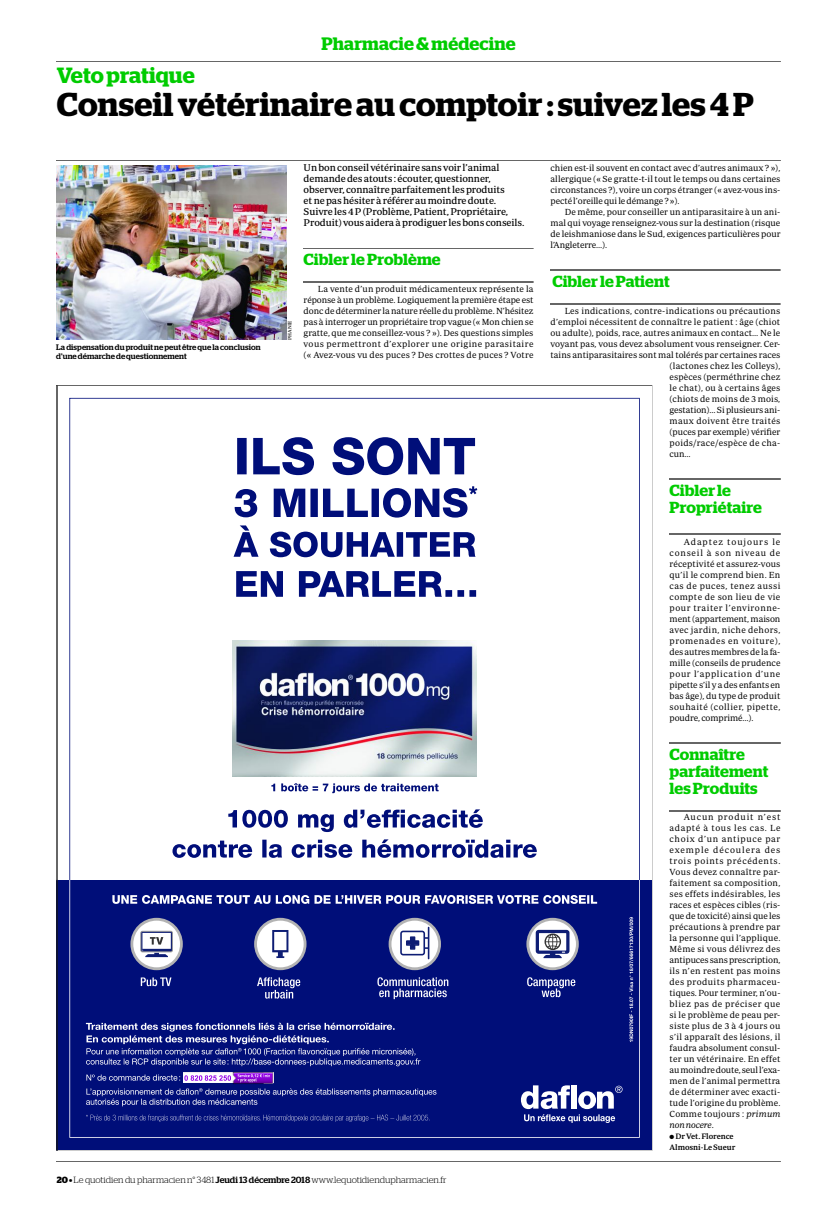
<style>
.page{position:relative;width:823px;height:1219px;background:#fff}
.page>*{position:absolute;margin:0;border:0;box-sizing:border-box;transform-origin:0 0}
.t1{font:600 33px "Stag";letter-spacing:.01em;color:#000}
.t2{font:600 22px "Stag";letter-spacing:.005em;color:#0c0}
.t3{font:600 18px "Stag";letter-spacing:.01em;color:#0c0}
.t4{font:600 16px/17px "Stag";letter-spacing:.01em;color:#0c0}
.t5{font:10px/11px "Periodico Text";letter-spacing:-.01em;color:#000}
.t6{font:9px/11px "Periodico Text Lg";letter-spacing:.01em;color:#000;text-align:justify}
.t7{font:300 9px "Stag";color:#000}
.t8{font:9px "Periodico Text Lg";letter-spacing:.03em;color:#000}
.t9{font:9px "Periodico Text Lg";letter-spacing:-.01em;color:#000}
.t10{font:9px "Periodico Text Lg";letter-spacing:.04em;color:#000}
.t11{font:9px "Periodico Text Lg It";letter-spacing:-.01em;color:#000}
.t12{font:500 8px/9px "Stag";letter-spacing:.01em;color:#000}
.t13{font:500 8px/11px "Periodico Text";letter-spacing:-.01em;color:#000}
.t14{font:5px "Periodico Text";letter-spacing:-.01em;color:#000}
.s1{font-weight:700}
.s2{font-weight:500}
.s3{font-family:"Periodico Text Lg It"}
.s4{font-family:"Periodico Text Lg"}
</style>
<div class="page">
<img style="left:57px;top:1161px;width:723px;height:1px">
<img style="left:57px;top:61px;width:723px;height:1px">
<div style="left:57px;top:880px;width:595px;height:270px;background:#000e79"></div>
<svg style="left:69px;top:398px;width:570px;height:482px"></svg>
<svg style="left:69px;top:880px;width:570px;height:258px"></svg>
<svg style="left:228px;top:809px;width:254px;height:23px"></svg>
<svg style="left:172px;top:839px;width:364px;height:19px"></svg>
<svg style="left:520px;top:1085px;width:102px;height:38px"></svg>
<svg style="left:86px;top:1023px;width:334px;height:43px"></svg>
<svg style="left:86px;top:1072px;width:350px;height:34px"></svg>
<svg style="left:86px;top:1114px;width:343px;height:8px"></svg>
<svg style="left:629px;top:917px;width:3px;height:125px"></svg>
<svg style="left:130px;top:918px;width:53px;height:52px"></svg>
<svg style="left:141px;top:977px;width:30px;height:9px"></svg>
<svg style="left:254px;top:918px;width:52px;height:52px"></svg>
<svg style="left:257px;top:977px;width:43px;height:22px"></svg>
<svg style="left:388px;top:918px;width:53px;height:52px"></svg>
<svg style="left:377px;top:977px;width:71px;height:22px"></svg>
<svg style="left:526px;top:918px;width:52px;height:52px"></svg>
<svg style="left:527px;top:977px;width:48px;height:20px"></svg>
<svg style="left:112px;top:895px;width:484px;height:9px"></svg>
<svg style="left:271px;top:783px;width:167px;height:10px"></svg>
<img style="left:232px;top:641px;width:244px;height:135px">
<svg style="left:234px;top:486px;width:243px;height:32px"></svg>
<svg style="left:233px;top:525px;width:242px;height:32px"></svg>
<svg style="left:236px;top:571px;width:240px;height:26px"></svg>
<svg style="left:237px;top:437px;width:238px;height:38px"></svg>
<img style="left:58px;top:385px;width:594px;height:1px">
<img style="left:57px;top:385px;width:1px;height:766px">
<img style="left:652px;top:385px;width:1px;height:766px">
<img style="left:57px;top:160px;width:723px;height:1px">
<img style="left:303px;top:248px;width:230px;height:1px">
<img style="left:303px;top:282px;width:230px;height:1px">
<img style="left:550px;top:270px;width:230px;height:1px">
<img style="left:550px;top:304px;width:230px;height:1px">
<img style="left:669px;top:479px;width:111px;height:1px">
<img style="left:669px;top:534px;width:111px;height:1px">
<img style="left:669px;top:743px;width:111px;height:1px">
<img style="left:669px;top:811px;width:111px;height:1px">
<img style="left:57px;top:166px;width:229px;height:174px">
<h3 class="t3" style="left:321px;top:38px;width:196px">Pharmacie &amp; médecine</h3>
<h2 class="t2" style="left:57px;top:68px;width:139px">Veto pratique</h2>
<h1 class="t1" style="left:57px;top:93px;width:698px">Conseil vétérinaire au comptoir : suivez les 4 P</h1>
<p class="t12" style="left:56px;top:343px;width:206px">La dispensation du produit ne peut être que la conclusion d’une démarche de questionnement</p>
<p class="t14" style="left:288px;top:340px;width:21px;rotate:-90deg">PHANIE</p>
<p class="t5" style="left:303px;top:163px;width:222px">Un bon conseil vétérinaire sans voir l’animal demande des atouts : écouter, questionner, observer, connaître parfaitement les produits<br>et ne pas hésiter à référer au moindre doute.<br>Suivre les 4 P (Problème, Patient, Propriétaire, Produit) vous aidera à prodiguer les bons conseils.</p>
<h3 class="t4" style="left:303px;top:253px;width:138px">Cibler le Problème</h3>
<p class="t6" style="left:303px;top:285px;width:231px;text-indent:14px">La vente d’un produit médicamenteux représente la réponse à un problème. Logiquement la première étape est donc de déterminer la nature réelle du problème. N’hésitez pas à interroger un propriétaire trop vague (« Mon chien se gratte, que me conseillez-vous ? »). Des questions simples vous permettront d’explorer une origine parasitaire (« Avez-vous vu des puces ? Des crottes de puces ? Votre</p>
<p class="t7" style="left:57px;top:1177px;width:391px"><span class="s1">20 •</span> Le quotidien du pharmacienn° 3481 <span class="s2">Jeudi 13 décembre 2018</span> www.lequotidiendupharmacien.fr</p>
<p class="t6" style="left:550px;top:164px;width:231px">chien est-il souvent en contact avec d’autres animaux? »), allergique (« Se gratte-t-il tout le temps ou dans certaines circonstances ?), voire un corps étranger (« avez-vous ins&shy;pecté l’oreille qui le démange? »).</p>
<p class="t6" style="left:550px;top:208px;width:231px;text-indent:14px">De même, pour conseiller un antiparasitaire à un ani&shy;mal qui voyage renseignez-vous sur la destination (risque de leishmaniose dans le Sud, exigences particulières pour l’Angleterre…).</p>
<h3 class="t4" style="left:552px;top:275px;width:119px">Cibler le Patient</h3>
<p class="t8" style="left:564px;top:308px;width:217px">Les indications, contre-indications ou précautions</p>
<p class="t6" style="left:550px;top:318px;width:231px">d’emploi nécessitent de connaître le patient : âge (chiot</p>
<p class="t6" style="left:550px;top:329px;width:231px">ou adulte), poids, race, autres animaux en contact… Ne le</p>
<p class="t6" style="left:550px;top:340px;width:231px">voyant pas, vous devez absolument vous renseigner. Cer-</p>
<p class="t6" style="left:550px;top:351px;width:231px">tains antiparasitaires sont mal tolérés par certaines races</p>
<p class="t6" style="left:669px;top:362px;width:112px">(lactones chez les Colleys),</p>
<p class="t6" style="left:669px;top:373px;width:112px">espèces (perméthrine chez</p>
<p class="t6" style="left:669px;top:384px;width:112px">le chat), ou à certains âges</p>
<p class="t6" style="left:669px;top:395px;width:112px">(chiots de moins de 3 mois,</p>
<p class="t9" style="left:669px;top:407px;width:112px">gestation)… Si plusieurs ani-</p>
<p class="t10" style="left:669px;top:418px;width:112px">maux doivent être traités</p>
<p class="t6" style="left:669px;top:428px;width:112px">(puces par exemple) vérifier</p>
<p class="t8" style="left:669px;top:440px;width:112px">poids/race/espèce de cha-</p>
<p class="t6" style="left:669px;top:450px;width:23px">cun…</p>
<h3 class="t4" style="left:669px;top:484px;width:94px">Cibler le<br>Propriétaire</h3>
<p class="t6" style="left:669px;top:538px;width:112px;text-indent:14px">Adaptez toujours le conseil à son niveau de réceptivité et assurez-vous qu’il le comprend bien. En cas de puces, tenez aussi compte de son lieu de vie pour traiter l’environne&shy;ment (appartement, maison avec jardin, niche dehors, promenades en voiture), des autres membres de la fa&shy;mille (conseils de prudence pour l’application d’une pipette s’il y a des enfants en bas âge), du type de produit souhaité (collier, pipette, poudre, comprimé…).</p>
<h3 class="t4" style="left:669px;top:748px;width:100px">Connaître parfaitement les Produits</h3>
<p class="t6" style="left:669px;top:813px;width:112px;text-indent:14px">Aucun produit n’est adapté à tous les cas. Le choix d’un antipuce par exemple découlera des trois points précédents.<br>Vous devez connaître par&shy;faitement sa composition, ses effets indésirables, les races et espèces cibles (ris&shy;que de toxicité) ainsi que les précautions à prendre par la personne qui l’applique.<br>Même si vous délivrez des antipuces sans prescription, ils n’en restent pas moins des produits pharmaceu&shy;tiques. Pour terminer, n’ou&shy;bliez pas de préciser que si le problème de peau per&shy;siste plus de 3 à 4 jours ou s’il apparaît des lésions, il faudra absolument consul&shy;ter un vétérinaire. En effet au moindre doute, seul l’exa&shy;men de l’animal permettra de déterminer avec exacti&shy;tude l’origine du problème.<br>Comme toujours : <span class="s3">primum</span></p>
<p class="t11" style="left:669px;top:1120px;width:46px">non nocere<span class="s4">.</span></p>
<p class="t13" style="left:669px;top:1131px;width:67px">● Dr Vet. Florence<br>Almosni-Le Sueur</p>
</div>
